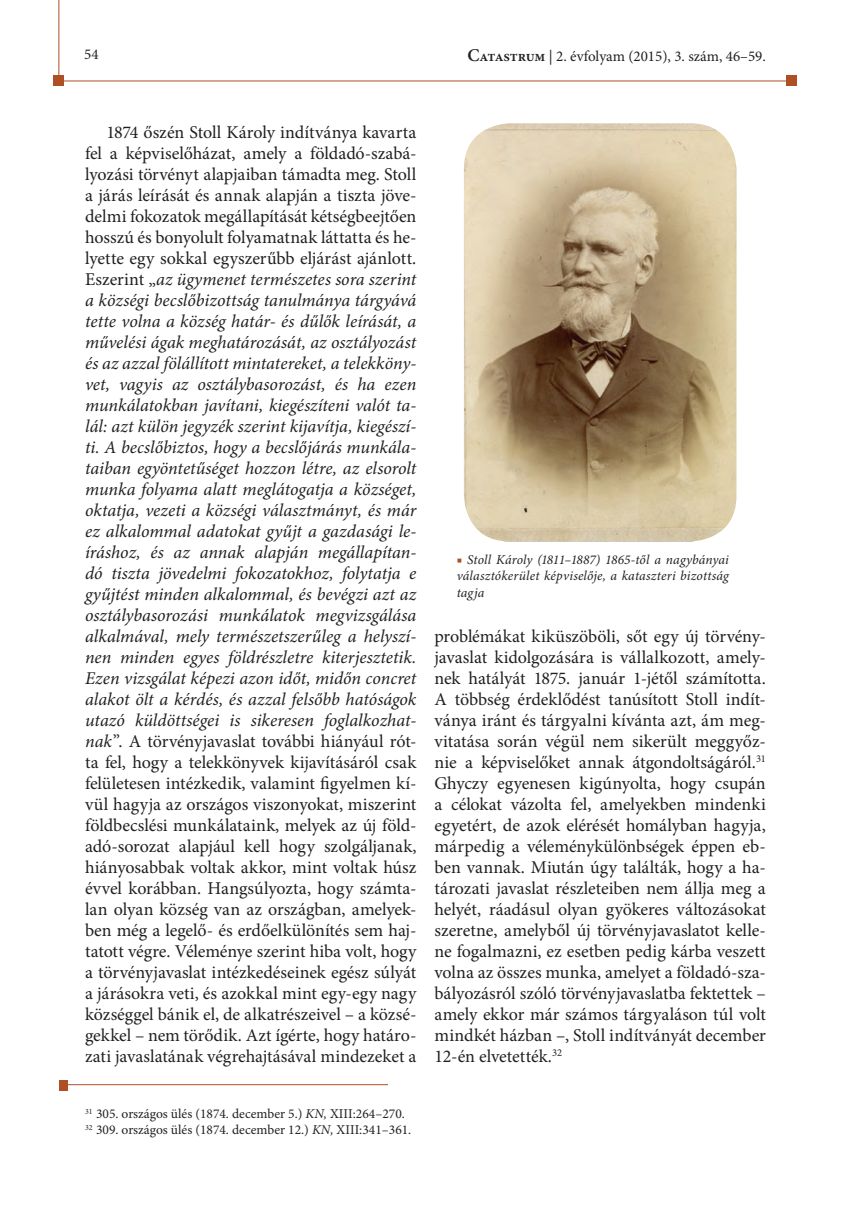
<style>
.page{position:relative;width:851px;height:1212px;background:#fff}
.page>*{position:absolute;margin:0;border:0;box-sizing:border-box;transform-origin:0 0}
.t1{font:18px/21px "Minion Pro";letter-spacing:-.005em;color:#231f20;text-align:justify}
.t2{font:15px "Minion Pro";color:#231f20}
.t3{font:13.5px/16.2px "Minion Pro";color:#231f20}
.t4{font:italic 13.5px/16.5px "Minion Pro";letter-spacing:.015em;color:#231f20;text-align:justify}
.s1{font-weight:600;font-size:18px}
.s2{font-weight:600}
.s3{font-style:italic}
.s4{color:#ae4f25}
</style>
<div class="page">
<hr style="left:59px;top:81px;width:728px;height:1px;background:#ae4f25">
<hr style="left:59px;top:0;width:1px;height:81px;background:#ae4f25">
<div style="left:786px;top:76px;width:10px;height:10px;background:#ae4f25"></div>
<div style="left:54px;top:76px;width:10px;height:10px;background:#ae4f25"></div>
<img style="left:464px;top:123px;width:272px;height:418px">
<hr style="left:59px;top:1084px;width:329px;height:1px;background:#ae4f25">
<div style="left:59px;top:1080px;width:9px;height:10px;background:#ae4f25"></div>
<p class="t2" style="left:84px;top:45px;width:16px">54</p>
<p class="t2" style="left:467px;top:46px;width:300px"><span class="s1">C</span><span class="s2">atastrum</span> | 2. évfolyam (2015), 3. szám, 46–59.</p>
<p class="t1" style="left:85px;top:122px;width:333px;text-indent:21px">1874 őszén Stoll Károly indítványa kavarta fel a képviselőházat, amely a földadó-szabá&shy;lyozási törvényt alapjaiban támadta meg. Stoll a járás leírását és annak alapján a tiszta jöve&shy;delmi fokozatok megállapítását kétségbeejtően hosszú és bonyolult folyamatnak láttatta és he&shy;lyette egy sokkal egyszerűbb eljárást ajánlott.<br>Eszerint „<span class="s3">az ügymenet természetes sora szerint a községi becslőbizottság tanulmánya tárgyává tette volna a község határ- és dűlők leírását, a művelési ágak meghatározását, az osztályozást és az azzal fölállított mintatereket, a telekköny&shy;vet, vagyis az osztálybasorozást, és ha ezen munkálatokban javítani, kiegészíteni valót ta&shy;lál: azt külön jegyzék szerint kijavítja, kiegészí&shy;ti. A becslőbiztos, hogy a becslőjárás munkála&shy;taiban egyöntetűséget hozzon létre, az elsorolt munka folyama alatt meglátogatja a községet, oktatja, vezeti a községi választmányt, és már ez alkalommal adatokat gyűjt a gazdasági le&shy;íráshoz, és az annak alapján megállapítan&shy;dó tiszta jövedelmi fokozatokhoz, folytatja e gyűjtést minden alkalommal, és bevégzi azt az osztálybasorozási munkálatok megvizsgálása alkalmával, mely természetszerűleg a helyszí&shy;nen minden egyes földrészletre kiterjesztetik.<br>Ezen vizsgálat képezi azon időt, midőn concret alakot ölt a kérdés, és azzal felsőbb hatóságok utazó küldöttségei is sikeresen foglalkozhat&shy;nak</span>”. A törvényjavaslat további hiányául rót&shy;ta fel, hogy a telekkönyvek kijavításáról csak felületesen intézkedik, valamint figyelmen kí&shy;vül hagyja az országos viszonyokat, miszerint földbecslési munkálataink, melyek az új föld&shy;adó-sorozat alapjául kell hogy szolgáljanak, hiányosabbak voltak akkor, mint voltak húsz évvel korábban. Hangsúlyozta, hogy számta&shy;lan olyan község van az országban, amelyek&shy;ben még a legelő- és erdőelkülönítés sem haj&shy;tatott végre. Véleménye szerint hiba volt, hogy a törvényjavaslat intézkedéseinek egész súlyát a járásokra veti, és azokkal mint egy-egy nagy községgel bánik el, de alkatrészeivel – a közsé&shy;gekkel – nem törődik. Azt ígérte, hogy határo&shy;zati javaslatának végrehajtásával mindezeket a</p>
<p class="t3" style="left:85px;top:1106px;width:328px"><sup>31</sup> 305. országos ülés (1874. december 5.) <span class="s3">KN,</span> XIII:264–270.<br><sup>32</sup> 309. országos ülés (1874. december 12.) <span class="s3">KN,</span> XIII:341–361.</p>
<p class="t4" style="left:456px;top:551px;width:274px"><span class="s4">■</span> Stoll Károly (1811–1887) 1865-től a nagybányai választókerület képviselője, a kataszteri bizottság tagja</p>
<p class="t1" style="left:434px;top:626px;width:333px">problémákat kiküszöböli, sőt egy új törvény&shy;javaslat kidolgozására is vállalkozott, amely&shy;nek hatályát 1875. január 1-jétől számította.<br>A többség érdeklődést tanúsított Stoll indít&shy;ványa iránt és tárgyalni kívánta azt, ám meg&shy;vitatása során végül nem sikerült meggyőz&shy;nie a képviselőket annak átgondoltságáról.<sup>31<br></sup>Ghyczy egyenesen kigúnyolta, hogy csupán a célokat vázolta fel, amelyekben mindenki egyetért, de azok elérését homályban hagyja, márpedig a véleménykülönbségek éppen eb&shy;ben vannak. Miután úgy találták, hogy a ha&shy;tározati javaslat részleteiben nem állja meg a helyét, ráadásul olyan gyökeres változásokat szeretne, amelyből új törvényjavaslatot kelle&shy;ne fogalmazni, ez esetben pedig kárba veszett volna az összes munka, amelyet a földadó-sza&shy;bályozásról szóló törvényjavaslatba fektettek – amely ekkor már számos tárgyaláson túl volt mindkét házban –, Stoll indítványát december 12-én elvetették.<sup>32</sup></p>
</div>
